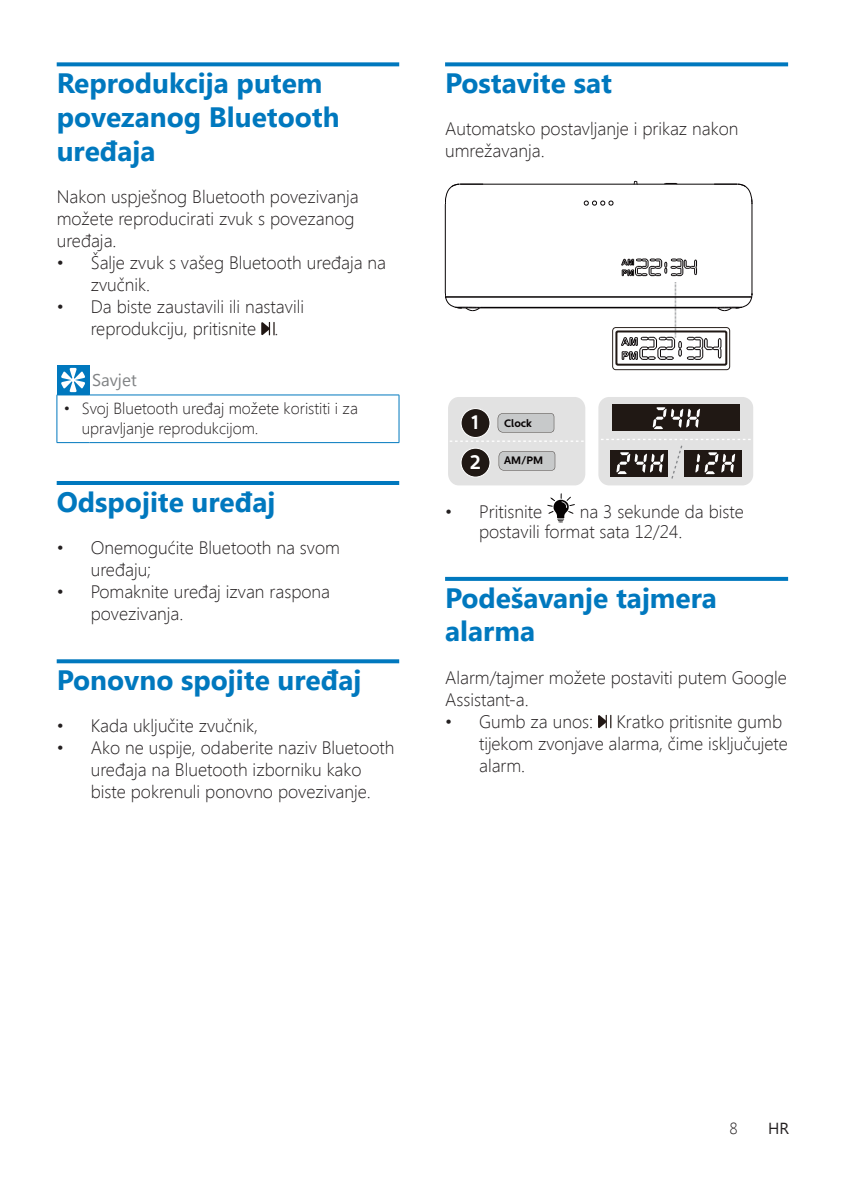
<style>
.page{position:relative;width:842px;height:1190px;background:#fff}
.page>*{position:absolute;margin:0;border:0;box-sizing:border-box;transform-origin:0 0}
.Heading_2{font:700 28px/33.6px "Segoe UI";color:#0078be}
.t1{font:700 19.6px "Centrale Sans";color:#fff}
.Number1{font:300 18px/22px "Segoe UI";color:#231f20}
.t2{font:17px "Segoe UI";color:#808284}
.Text{font:300 16px/20px "Segoe UI";color:#231f20}
.t3{font:16px "Segoe UI";color:#231f20}
.t4{font:700 10.8px "Centrale Sans";color:#070304}
.s1{font-size:19.6px;color:#fff}
</style>
<div class="page">
<svg style="left:57px;top:62px;width:342px;height:4px"></svg>
<hr style="left:57px;top:481px;width:342px;height:4px;background:#0078be">
<svg style="left:57px;top:659px;width:342px;height:4px"></svg>
<svg style="left:261px;top:322px;width:14px;height:13px"></svg>
<div style="left:57px;top:365px;width:32px;height:30px;background:#0078be"></div>
<hr style="left:399px;top:395px;width:1px;height:47px;background:#0078be">
<hr style="left:89px;top:365px;width:1px;height:30px;background:#0078be">
<hr style="left:57px;top:395px;width:32px;height:1px;background:#0078be">
<hr style="left:57px;top:395px;width:1px;height:47px;background:#0078be">
<hr style="left:89px;top:395px;width:310px;height:1px;background:#0078be">
<hr style="left:57px;top:442px;width:32px;height:1px;background:#0078be">
<hr style="left:89px;top:442px;width:310px;height:1px;background:#0078be">
<svg style="left:61px;top:368px;width:24px;height:24px"></svg>
<svg style="left:445px;top:62px;width:343px;height:4px"></svg>
<svg style="left:445px;top:577px;width:343px;height:4px"></svg>
<div style="left:448px;top:397px;width:137px;height:88px;background:#e2e2e2;border-radius:11px"></div>
<div style="left:598px;top:397px;width:155px;height:88px;background:#e2e2e2;border-radius:11px"></div>
<svg style="left:601px;top:439px;width:150px;height:1px"></svg>
<div style="left:613px;top:404px;width:127px;height:26px;background:#201814"></div>
<div style="left:610px;top:450px;width:58px;height:27px;background:#201814"></div>
<div style="left:684px;top:450px;width:58px;height:27px;background:#201814"></div>
<svg style="left:671px;top:446px;width:11px;height:33px"></svg>
<svg style="left:653px;top:407px;width:47px;height:22px"></svg>
<svg style="left:695px;top:452px;width:40px;height:22px"></svg>
<svg style="left:616px;top:452px;width:48px;height:22px"></svg>
<svg style="left:499px;top:451px;width:56px;height:19px"></svg>
<svg style="left:450px;top:408px;width:134px;height:34px"></svg>
<svg style="left:460px;top:448px;width:30px;height:30px"></svg>
<hr style="left:445px;top:204px;width:1px;height:89px;background:#070304">
<hr style="left:475px;top:308px;width:247px;height:1px;background:#070304">
<hr style="left:483px;top:307px;width:231px;height:1px;background:#070304">
<hr style="left:445px;top:297px;width:307px;height:1px;background:#070304">
<hr style="left:459px;top:184px;width:279px;height:1px;background:#070304">
<hr style="left:751px;top:204px;width:1px;height:89px;background:#070304">
<svg style="left:633px;top:181px;width:5px;height:4px"></svg>
<svg style="left:664px;top:183px;width:13px;height:2px"></svg>
<svg style="left:714px;top:184px;width:38px;height:20px"></svg>
<svg style="left:445px;top:184px;width:38px;height:20px"></svg>
<svg style="left:445px;top:293px;width:38px;height:18px"></svg>
<svg style="left:584px;top:201px;width:29px;height:5px"></svg>
<svg style="left:621px;top:258px;width:76px;height:18px"></svg>
<svg style="left:612px;top:282px;width:140px;height:88px"></svg>
<svg style="left:547px;top:493px;width:28px;height:29px"></svg>
<svg style="left:598px;top:715px;width:13px;height:13px"></svg>
<p class="Heading_2" style="left:57px;top:65px;width:284px">Reprodukcija putem povezanog Bluetooth uređaja</p>
<p class="Number1" style="left:57px;top:185px;width:303px">Nakon uspješnog Bluetooth povezivanja možete reproducirati zvuk s povezanog uređaja.</p>
<p class="Number1" style="left:91px;top:251px;width:297px;text-indent:-34px">• Šalje zvuk s vašeg Bluetooth uređaja na zvučnik.</p>
<p class="Number1" style="left:57px;top:295px;width:249px;text-align:center">• Da biste zaustavili ili nastavili reprodukciju, pritisnite .</p>
<p class="t2" style="left:92px;top:368px;width:46px">Savjet</p>
<p class="Text" style="left:82px;top:398px;width:278px;text-indent:-18px">• Svoj Bluetooth uređaj možete koristiti i za upravljanje reprodukcijom.</p>
<p class="Heading_2" style="left:57px;top:484px;width:220px">Odspojite uređaj</p>
<p class="Number1" style="left:91px;top:536px;width:251px;text-indent:-34px">• Onemogućite Bluetooth na svom uređaju;</p>
<p class="Number1" style="left:91px;top:580px;width:241px;text-indent:-34px">• Pomaknite uređaj izvan raspona povezivanja.</p>
<p class="Heading_2" style="left:57px;top:662px;width:306px">Ponovno spojite uređaj</p>
<p class="Number1" style="left:57px;top:714px;width:203px">• Kada uključite zvučnik,</p>
<p class="Number1" style="left:57px;top:736px;width:339px;text-align:center">• Ako ne uspije, odaberite naziv Bluetooth uređaja na Bluetooth izborniku kako<br>biste pokrenuli ponovno povezivanje.</p>
<p class="Heading_2" style="left:445px;top:65px;width:168px">Postavite sat</p>
<p class="Number1" style="left:445px;top:117px;width:295px">Automatsko postavljanje i prikaz nakon umrežavanja.</p>
<p class="t1" style="left:471px;top:411px;width:9px">1</p>
<p class="t4" style="left:504px;top:417px;width:29px">Clock</p>
<p class="t4" style="left:470px;top:454px;width:75px"><span class="s1">2</span> AM/PM</p>
<p class="Number1" style="left:445px;top:500px;width:99px">• Pritisnite</p>
<p class="Number1" style="left:479px;top:501px;width:266px;line-height:20px;text-indent:101px">na 3 sekunde da biste postavili format sata 12/24.</p>
<p class="Heading_2" style="left:445px;top:580px;width:273px">Podešavanje tajmera alarma</p>
<p class="Number1" style="left:445px;top:666px;width:343px">Alarm/tajmer možete postaviti putem Google<br>Assistant-a.</p>
<p class="Number1" style="left:445px;top:710px;width:149px">• Gumb za unos:</p>
<p class="Number1" style="left:479px;top:710px;width:310px;text-indent:137px">Kratko pritisnite gumb tijekom zvonjave alarma, čime isključujete alarm.</p>
<p class="Text" style="left:729px;top:1118px;width:10px">8</p>
<p class="t3" style="left:768px;top:1117px;width:22px">HR</p>
</div>
